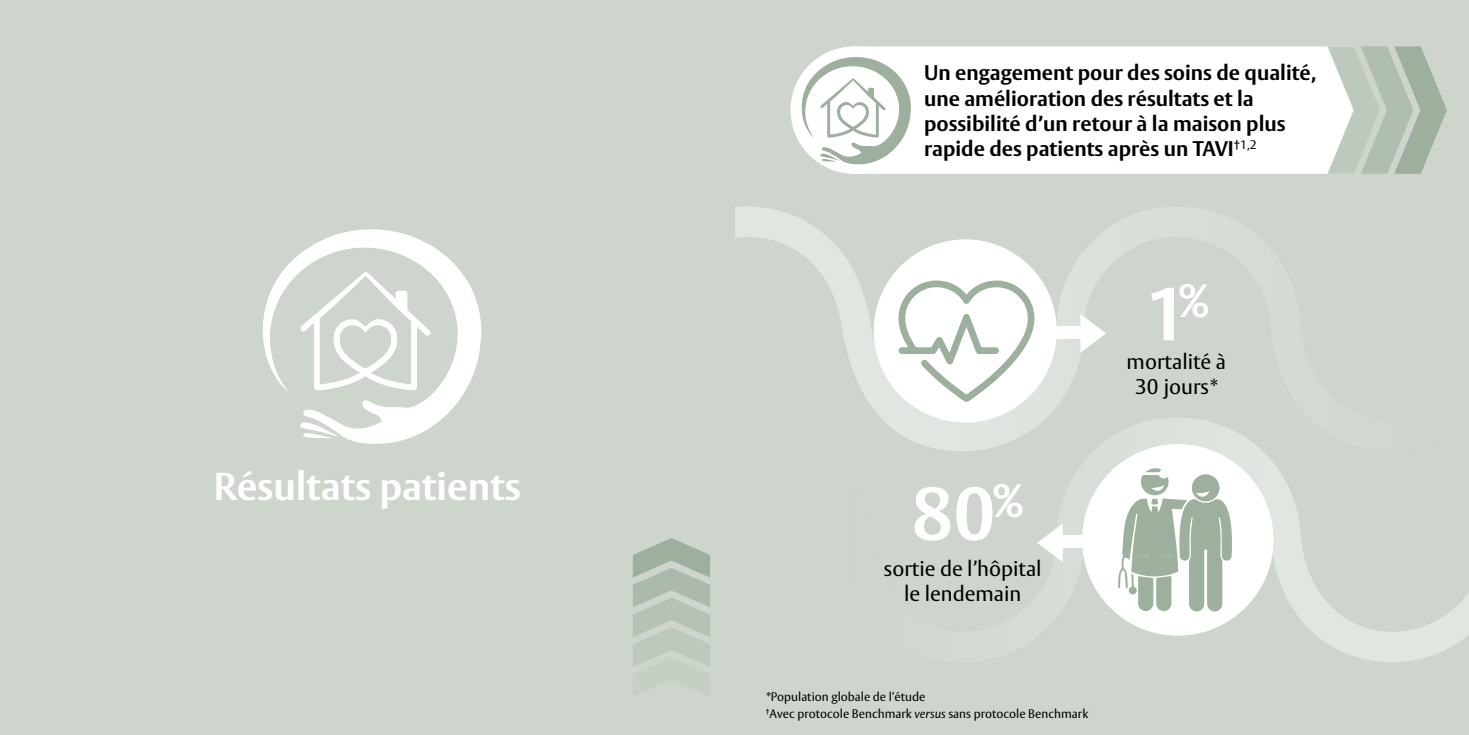
<style>
.page{position:relative;width:1469px;height:735px;background:#fff}
.page>*{position:absolute;margin:0;border:0;box-sizing:border-box;transform-origin:0 0}
.t1{font:700 73.85px "Vesta Pro";color:#fff}
.t2{font:700 38.5px "Vesta Pro";color:#fff}
.t3{font:700 21px/25.2px "Vesta Pro";color:#000}
.t4{font:21px/25.2px "Vesta Pro";color:#000;text-align:center}
.t5{font:12.25px/17.5px "Vesta Pro";color:#000}
.s1{font-style:italic}
</style>
<div class="page">
<div style="left:719px;top:0;width:749px;height:734px;background:#cdd5cc"></div>
<svg style="left:735px;top:207px;width:460px;height:210px"></svg>
<svg style="left:880px;top:417px;width:588px;height:245px"></svg>
<div style="left:1054px;top:325px;width:40px;height:13px;background:#fff"></div>
<svg style="left:1080px;top:314px;width:26px;height:38px"></svg>
<div style="left:1048px;top:535px;width:40px;height:12px;background:#fff"></div>
<svg style="left:1037px;top:523px;width:25px;height:39px"></svg>
<div style="left:1082px;top:444px;width:191px;height:191px;background:#fff;border-radius:50%"></div>
<svg style="left:1118px;top:468px;width:114px;height:143px"></svg>
<div style="left:873px;top:239px;width:183px;height:183px;background:#fff;border-radius:50%"></div>
<svg style="left:895px;top:280px;width:142px;height:125px"></svg>
<div style="left:861px;top:46px;width:466px;height:128px;background:#fff"></div>
<svg style="left:1327px;top:46px;width:119px;height:128px"></svg>
<div style="left:790px;top:46px;width:127px;height:128px;background:#fff;border-radius:50%"></div>
<svg style="left:797px;top:57px;width:114px;height:108px"></svg>
<div style="left:0;top:0;width:734px;height:734px;background:#cdd5cc"></div>
<svg style="left:262px;top:229px;width:219px;height:215px"></svg>
<svg style="left:633px;top:538px;width:77px;height:129px"></svg>
<h2 class="t2" style="left:214px;top:463px;width:308px">Résultats patients</h2>
<p class="t3" style="left:924px;top:60px;width:394px">Un engagement pour des soins de qualité, une amélioration des résultats et la possibilité d’un retour à la maison plus rapide des patients après un TAVI<sup>†1,2</sup></p>
<h1 class="t1" style="left:1145px;top:269px;width:63px">1 <sup>%</sup></h1>
<h1 class="t1" style="left:911px;top:468px;width:112px">80<sup>%</sup></h1>
<p class="t4" style="left:884px;top:555px;width:159px">sortie de l’hôpital le lendemain</p>
<p class="t5" style="left:766px;top:687px;width:324px">*Population globale de l’étude<br><sup>†</sup>Avec protocole Benchmark <span class="s1">versus</span> sans protocole Benchmark</p>
<p class="t4" style="left:1126px;top:348px;width:101px">mortalité à<br>30 jours*</p>
</div>
